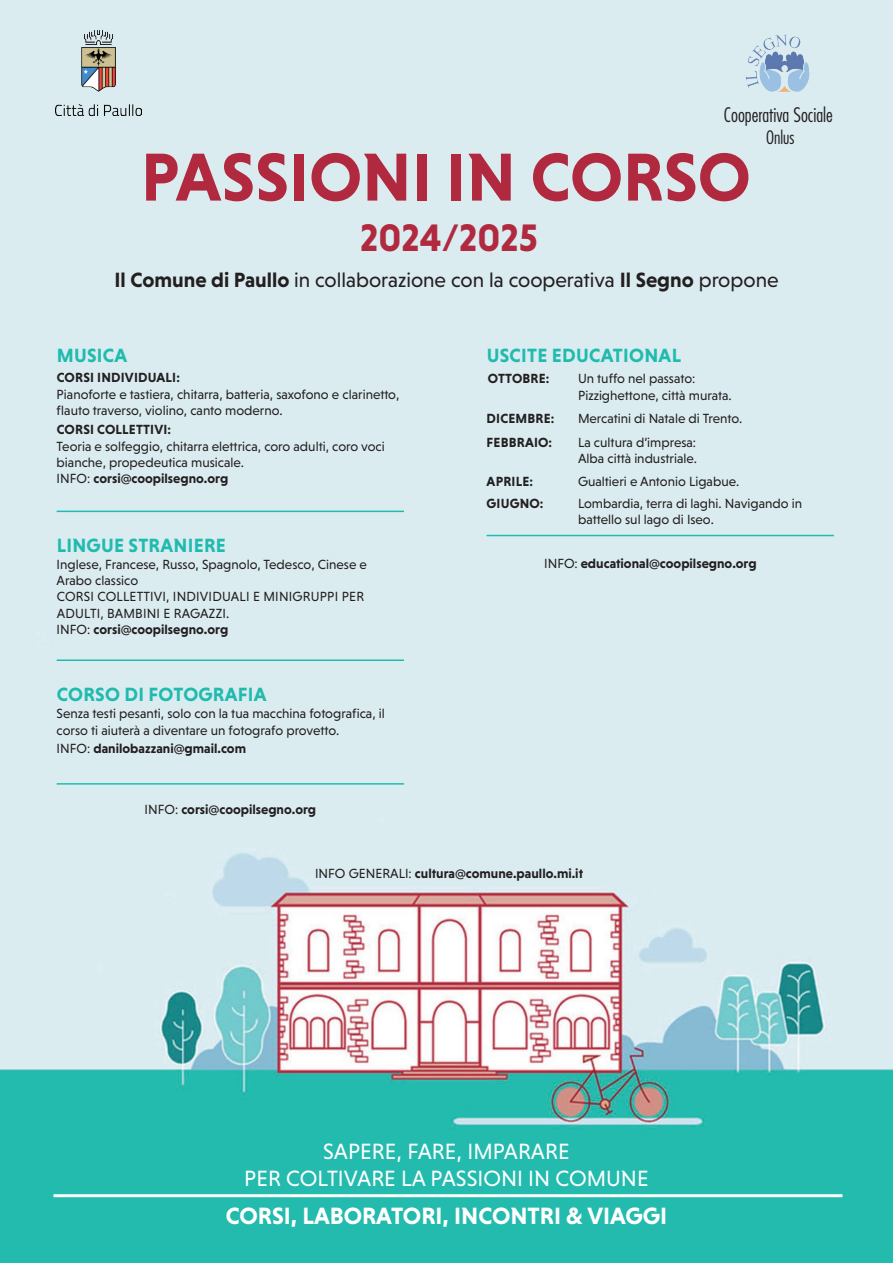
<style>
.page{position:relative;width:893px;height:1263px;background:#fff}
.page>*{position:absolute;margin:0;border:0;box-sizing:border-box;transform-origin:0 0}
.t1{font:700 69px "Niveau Grotesk";color:#b1293f}
.t2{font:700 39px "Niveau Grotesk";color:#b1293f}
.t3{font:700 24px "Niveau Grotesk";color:#fff}
.t4{font:22.5px/27px "Niveau Grotesk";color:#fff;text-align:center}
.t5{font:21px "Niveau Grotesk";color:#231f20}
.t6{font:700 19.5px "Niveau Grotesk";letter-spacing:.015em;color:#20bbae}
.t7{font:300 condensed 19.5px "Futura";color:#231f20}
.t8{font:300 condensed 18px "Futura";color:#231f20}
.t9{font:13.5px/16.2px "Niveau Grotesk";color:#231f20}
.t10{font:700 13.5px "Niveau Grotesk";color:#231f20}
.s1{font-weight:700}
.s2{font-weight:400}
</style>
<div class="page">
<img style="left:0;top:0;width:893px;height:1263px">
<img style="left:55px;top:31px;width:87px;height:85px">
<img style="left:742px;top:31px;width:72px;height:71px">
<hr style="left:486px;top:535px;width:348px;height:1px;background:#20bbae">
<hr style="left:57px;top:511px;width:347px;height:1px;background:#20bbae">
<hr style="left:57px;top:659px;width:347px;height:2px;background:#20bbae">
<hr style="left:57px;top:783px;width:347px;height:2px;background:#20bbae">
<hr style="left:53px;top:1194px;width:789px;height:3px;background:#fff">
<h3 class="t7" style="left:724px;top:104px;width:110px">Cooperativa Sociale</h3>
<h3 class="t8" style="left:766px;top:127px;width:30px">Onlus</h3>
<h1 class="t1" style="left:141px;top:137px;width:611px">PASSIONI IN CORSO</h1>
<h2 class="t2" style="left:360px;top:215px;width:179px">2024/2025</h2>
<h3 class="t5" style="left:115px;top:268px;width:665px"><span class="s1">Il Comune di Paullo</span> in collaborazione con la cooperativa <span class="s1">Il Segno</span> propone</h3>
<h3 class="t6" style="left:57px;top:344px;width:72px">MUSICA</h3>
<p class="t10" style="left:57px;top:369px;width:125px">CORSI INDIVIDUALI:</p>
<p class="t9" style="left:57px;top:386px;width:344px">Pianoforte e tastiera, chitarra, batteria, saxofono e clarinetto, flauto traverso, violino, canto moderno.</p>
<p class="t10" style="left:57px;top:422px;width:116px">CORSI COLLETTIVI:</p>
<p class="t9" style="left:57px;top:438px;width:330px">Teoria e solfeggio, chitarra elettrica, coro adulti, coro voci bianche, propedeutica musicale.</p>
<p class="t10" style="left:57px;top:470px;width:173px"><span class="s2">INFO:</span> corsi@coopilsegno.org</p>
<h3 class="t6" style="left:57px;top:534px;width:171px">LINGUE STRANIERE</h3>
<p class="t9" style="left:57px;top:556px;width:312px">Inglese, Francese, Russo, Spagnolo, Tedesco, Cinese e<br>Arabo classico</p>
<p class="t9" style="left:57px;top:588px;width:309px">CORSI COLLETTIVI, INDIVIDUALI E MINIGRUPPI PER<br>ADULTI, BAMBINI E RAGAZZI.<br>INFO: <span class="s1">corsi@coopilsegno.org</span></p>
<h3 class="t6" style="left:57px;top:683px;width:211px">CORSO DI FOTOGRAFIA</h3>
<p class="t9" style="left:57px;top:705px;width:330px">Senza testi pesanti, solo con la tua macchina fotografica, il corso ti aiuterà a diventare un fotografo provetto.</p>
<p class="t10" style="left:57px;top:740px;width:191px"><span class="s2">INFO:</span> danilobazzani@gmail.com</p>
<p class="t10" style="left:145px;top:802px;width:173px"><span class="s2">INFO:</span> corsi@coopilsegno.org</p>
<h3 class="t6" style="left:487px;top:344px;width:196px">USCITE EDUCATIONAL</h3>
<p class="t10" style="left:488px;top:371px;width:63px">OTTOBRE:</p>
<p class="t9" style="left:578px;top:371px;width:155px">Un tuffo nel passato:<br>Pizzighettone, città murata.</p>
<p class="t10" style="left:487px;top:411px;width:69px">DICEMBRE:</p>
<p class="t9" style="left:578px;top:410px;width:166px">Mercatini di Natale di Trento.</p>
<p class="t10" style="left:487px;top:434px;width:67px">FEBBRAIO:</p>
<p class="t9" style="left:578px;top:434px;width:121px">La cultura d’impresa:<br>Alba città industriale.</p>
<p class="t10" style="left:487px;top:473px;width:48px">APRILE:</p>
<p class="t9" style="left:578px;top:473px;width:163px">Gualtieri e Antonio Ligabue.</p>
<p class="t10" style="left:487px;top:496px;width:58px">GIUGNO:</p>
<p class="t9" style="left:578px;top:495px;width:226px">Lombardia, terra di laghi. Navigando in battello sul lago di Iseo.</p>
<p class="t10" style="left:544px;top:556px;width:214px"><span class="s2">INFO:</span> educational@coopilsegno.org</p>
<p class="t10" style="left:315px;top:865px;width:270px"><span class="s2">INFO GENERALI:</span> cultura@comune.paullo.mi.it</p>
<h3 class="t4" style="left:244px;top:1137px;width:406px">SAPERE, FARE, IMPARARE<br>PER COLTIVARE LA PASSIONI IN COMUNE</h3>
<h3 class="t3" style="left:226px;top:1202px;width:443px">CORSI, LABORATORI, INCONTRI &amp; VIAGGI</h3>
</div>
